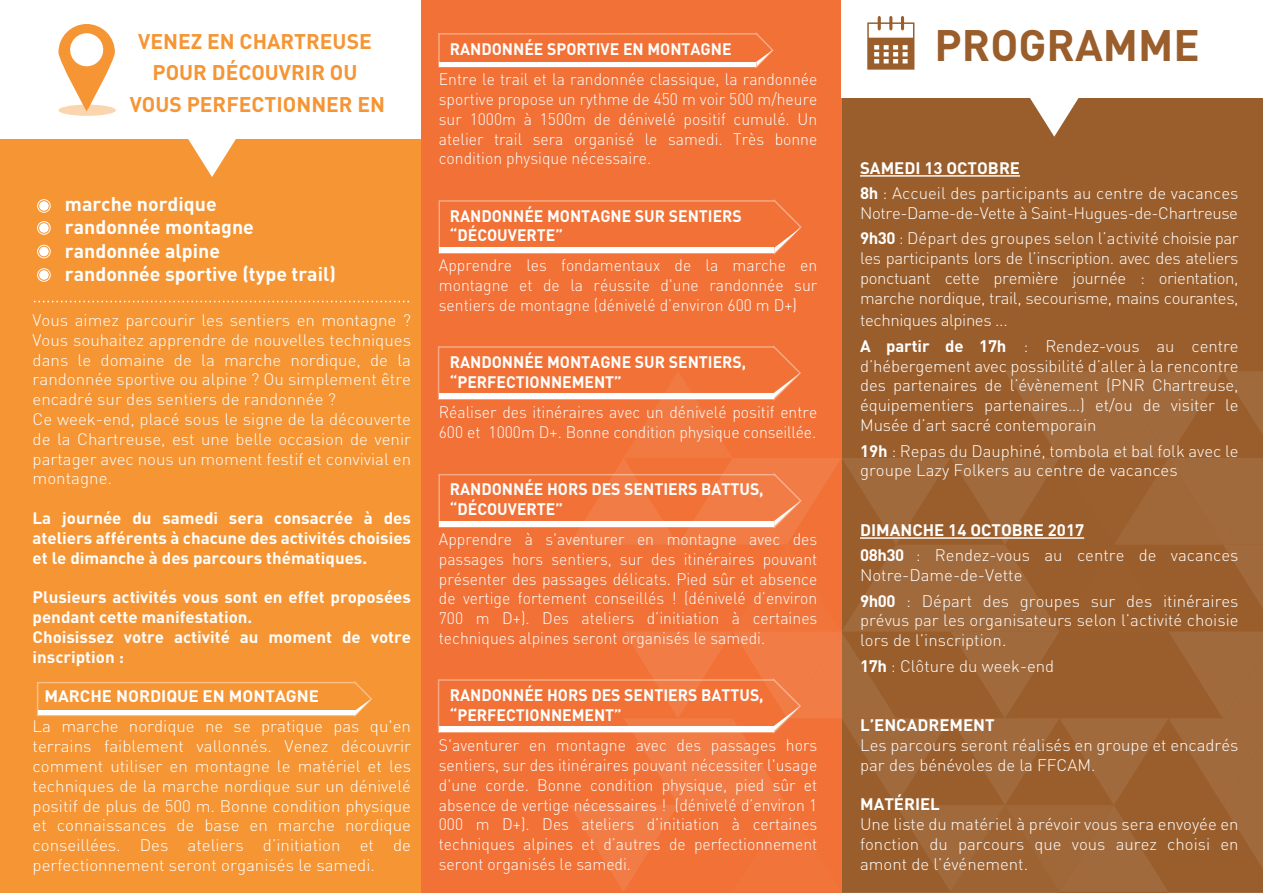
<style>
.page{position:relative;width:1263px;height:893px;background:#fff}
.page>*{position:absolute;margin:0;border:0;box-sizing:border-box;transform-origin:0 0}
.t1{font:700 43.5px "DIN";color:#9a5e2c}
.t2{font:700 21px/31.5px "DIN";color:#f59534;text-align:center}
.t3{font:700 19.5px/23.4px "DIN";color:#fff}
.t4{font:300 16.5px/19.8px "DIN";color:#fff}
.t5{font:300 16.5px/19.8px "DIN";color:#fff;text-align:justify;scale:.96 1}
.t6{font:700 16.5px/19.8px "DIN";color:#fff;text-align:justify}
.t7{font:700 16.5px/19.8px "DIN";color:#fff;scale:.96 1}
.t8{font:300 16.5px/25.5px "DIN";letter-spacing:-.025em;color:#fff}
.s1{font-weight:700}
</style>
<div class="page">
<div style="left:0;top:0;width:421px;height:893px;background:#f59534"></div>
<div style="left:0;top:0;width:421px;height:139px;background:#fff"></div>
<div style="left:842px;top:0;width:421px;height:893px;background:#9a5e2c"></div>
<svg style="left:1030px;top:98px;width:48px;height:39px"></svg>
<div style="left:421px;top:0;width:421px;height:893px;background:#f17136"></div>
<svg style="left:37px;top:681px;width:335px;height:36px"></svg>
<svg style="left:438px;top:32px;width:336px;height:36px"></svg>
<svg style="left:438px;top:345px;width:825px;height:548px"></svg>
<svg style="left:439px;top:199px;width:363px;height:56px"></svg>
<svg style="left:58px;top:105px;width:58px;height:11px"></svg>
<svg style="left:58px;top:24px;width:57px;height:87px"></svg>
<hr style="left:860px;top:175px;width:160px;height:2px;background:#fff">
<hr style="left:860px;top:537px;width:224px;height:2px;background:#fff">
<div style="left:39px;top:201px;width:10px;height:10px;background:#fff;border-radius:50%"></div>
<div style="left:37px;top:199px;width:14px;height:14px;border:1px solid #fff;border-radius:50%"></div>
<div style="left:39px;top:223px;width:10px;height:10px;background:#fff;border-radius:50%"></div>
<div style="left:37px;top:221px;width:14px;height:14px;border:1px solid #fff;border-radius:50%"></div>
<div style="left:39px;top:247px;width:10px;height:9px;background:#fff;border-radius:50%"></div>
<div style="left:37px;top:245px;width:14px;height:13px;border:1px solid #fff;border-radius:50%"></div>
<div style="left:39px;top:270px;width:10px;height:10px;background:#fff;border-radius:50%"></div>
<div style="left:37px;top:268px;width:14px;height:14px;border:1px solid #fff;border-radius:50%"></div>
<div style="left:842px;top:0;width:421px;height:98px;background:#fff"></div>
<svg style="left:188px;top:139px;width:48px;height:38px"></svg>
<svg style="left:870px;top:38px;width:41px;height:29px"></svg>
<svg style="left:878px;top:16px;width:3px;height:14px"></svg>
<svg style="left:889px;top:16px;width:3px;height:14px"></svg>
<svg style="left:901px;top:16px;width:3px;height:14px"></svg>
<div style="left:867px;top:22px;width:47px;height:48px;border:2px solid #9a5e2c"></div>
<svg style="left:34px;top:301px;width:375px;height:1px"></svg>
<p class="t2" style="left:130px;top:25px;width:257px">VENEZ EN CHARTREUSE<br>POUR DÉCOUVRIR OU<br>VOUS PERFECTIONNER EN</p>
<p class="t3" style="left:65px;top:191px;width:273px">marche nordique<br>randonnée montagne randonnée alpine<br>randonnée sportive (type trail)</p>
<p class="t4" style="left:33px;top:310px;width:380px">Vous aimez parcourir les sentiers en montagne ?<br>Vous souhaitez apprendre de nouvelles techniques dans le domaine de la marche nordique, de la randonnée sportive ou alpine ? Ou simplement être encadré sur des sentiers de randonnée ?<br>Ce week-end, placé sous le signe de la découverte de la Chartreuse, est une belle occasion de venir partager avec nous un moment festif et convivial en montagne.</p>
<p class="t6" style="left:33px;top:507px;width:380px">La journée du samedi sera consacrée à des ateliers afférents à chacune des activités choisies et le dimanche à des parcours thématiques.</p>
<p class="t6" style="left:33px;top:587px;width:380px;text-align:left">Plusieurs activités vous sont en effet proposées pendant cette manifestation.<br>Choisissez votre activité au moment de votre inscription :</p>
<p class="t6" style="left:44px;top:686px;width:276px">MARCHE NORDIQUE EN MONTAGNE</p>
<p class="t4" style="left:33px;top:716px;width:380px;text-align:justify">La marche nordique ne se pratique pas qu'en terrains faiblement vallonnés. Venez découvrir comment utiliser en montagne le matériel et les techniques de la marche nordique sur un dénivelé positif de plus de 500 m. Bonne condition physique et connaissances de base en marche nordique conseillées. Des ateliers d’initiation et de perfectionnement seront organisés le samedi.</p>
<p class="t7" style="left:450px;top:39px;width:295px">RANDONNÉE SPORTIVE EN MONTAGNE</p>
<p class="t5" style="left:439px;top:69px;width:396px">Entre le trail et la randonnée classique, la randonnée sportive propose un rythme de 450 m voir 500 m/heure sur 1000m à 1500m de dénivelé positif cumulé. Un atelier trail sera organisé le samedi. Très bonne condition physique nécessaire.</p>
<p class="t7" style="left:450px;top:205px;width:306px">RANDONNÉE MONTAGNE SUR SENTIERS “DÉCOUVERTE”</p>
<p class="t5" style="left:439px;top:255px;width:396px">Apprendre les fondamentaux de la marche en montagne et de la réussite d'une randonnée sur sentiers de montagne (dénivelé d’environ 600 m D+)</p>
<p class="t7" style="left:450px;top:352px;width:310px">RANDONNÉE MONTAGNE SUR SENTIERS, “PERFECTIONNEMENT”</p>
<p class="t5" style="left:439px;top:402px;width:396px">Réaliser des itinéraires avec un dénivelé positif entre<br>600 et 1000m D+. Bonne condition physique conseillée.</p>
<p class="t7" style="left:450px;top:479px;width:328px">RANDONNÉE HORS DES SENTIERS BATTUS, “DÉCOUVERTE”</p>
<p class="t5" style="left:439px;top:529px;width:396px">Apprendre à s'aventurer en montagne avec des passages hors sentiers, sur des itinéraires pouvant présenter des passages délicats. Pied sûr et absence de vertige fortement conseillés ! (dénivelé d’environ 700 m D+). Des ateliers d’initiation à certaines techniques alpines seront organisés le samedi.</p>
<p class="t7" style="left:450px;top:685px;width:328px">RANDONNÉE HORS DES SENTIERS BATTUS, “PERFECTIONNEMENT”</p>
<p class="t5" style="left:439px;top:735px;width:396px">S'aventurer en montagne avec des passages hors sentiers, sur des itinéraires pouvant nécessiter l'usage d'une corde. Bonne condition physique, pied sûr et absence de vertige nécessaires ! (dénivelé d’environ 1<br>000 m D+). Des ateliers d’initiation à certaines techniques alpines et d’autres de perfectionnement seront organisés le samedi.</p>
<h1 class="t1" style="left:934px;top:17px;width:267px">PROGRAMME</h1>
<p class="t4" style="left:860px;top:155px;width:380px;line-height:25.5px"><span class="s1">SAMEDI 13 OCTOBRE<br>8h</span> : Accueil des participants au centre de vacances</p>
<p class="t8" style="left:860px;top:200px;width:380px">Notre-Dame-de-Vette à Saint-Hugues-de-Chartreuse<br><span class="s1">9h30</span> : Départ des groupes selon l’activité choisie par</p>
<p class="t4" style="left:860px;top:248px;width:380px;text-align:justify">les participants lors de l’inscription. avec des ateliers ponctuant cette première journée : orientation, marche nordique, trail, secourisme, mains courantes,</p>
<p class="t8" style="left:860px;top:308px;width:380px">techniques alpines ...<br><span class="s1">A partir de 17h</span> : Rendez-vous au centre</p>
<p class="t4" style="left:860px;top:356px;width:380px;text-align:justify">d’hébergement avec possibilité d’aller à la rencontre des partenaires de l’évènement (PNR Chartreuse, équipementiers partenaires…) et/ou de visiter le Musée d’art sacré contemporain</p>
<p class="t4" style="left:860px;top:441px;width:380px"><span class="s1">19h</span> : Repas du Dauphiné, tombola et bal folk avec le groupe Lazy Folkers au centre de vacances</p>
<p class="t4" style="left:860px;top:517px;width:380px;line-height:25.5px"><span class="s1">DIMANCHE 14 OCTOBRE 2017<br>08h30</span> : Rendez-vous au centre de vacances</p>
<p class="t4" style="left:860px;top:562px;width:380px;line-height:25.5px">Notre-Dame-de-Vette<br><span class="s1">9h00</span> : Départ des groupes sur des itinéraires</p>
<p class="t4" style="left:860px;top:610px;width:380px">prévus par les organisateurs selon l’activité choisie lors de l’inscription.</p>
<p class="t4" style="left:860px;top:656px;width:196px"><span class="s1">17h</span> : Clôture du week-end</p>
<p class="t6" style="left:860px;top:714px;width:136px">L’ENCADREMENT</p>
<p class="t4" style="left:860px;top:735px;width:380px">Les parcours seront réalisés en groupe et encadrés par des bénévoles de la FFCAM.</p>
<p class="t6" style="left:860px;top:794px;width:81px">MATÉRIEL</p>
<p class="t4" style="left:860px;top:814px;width:380px;text-align:justify">Une liste du matériel à prévoir vous sera envoyée en fonction du parcours que vous aurez choisi en amont de l’événement.</p>
</div>
